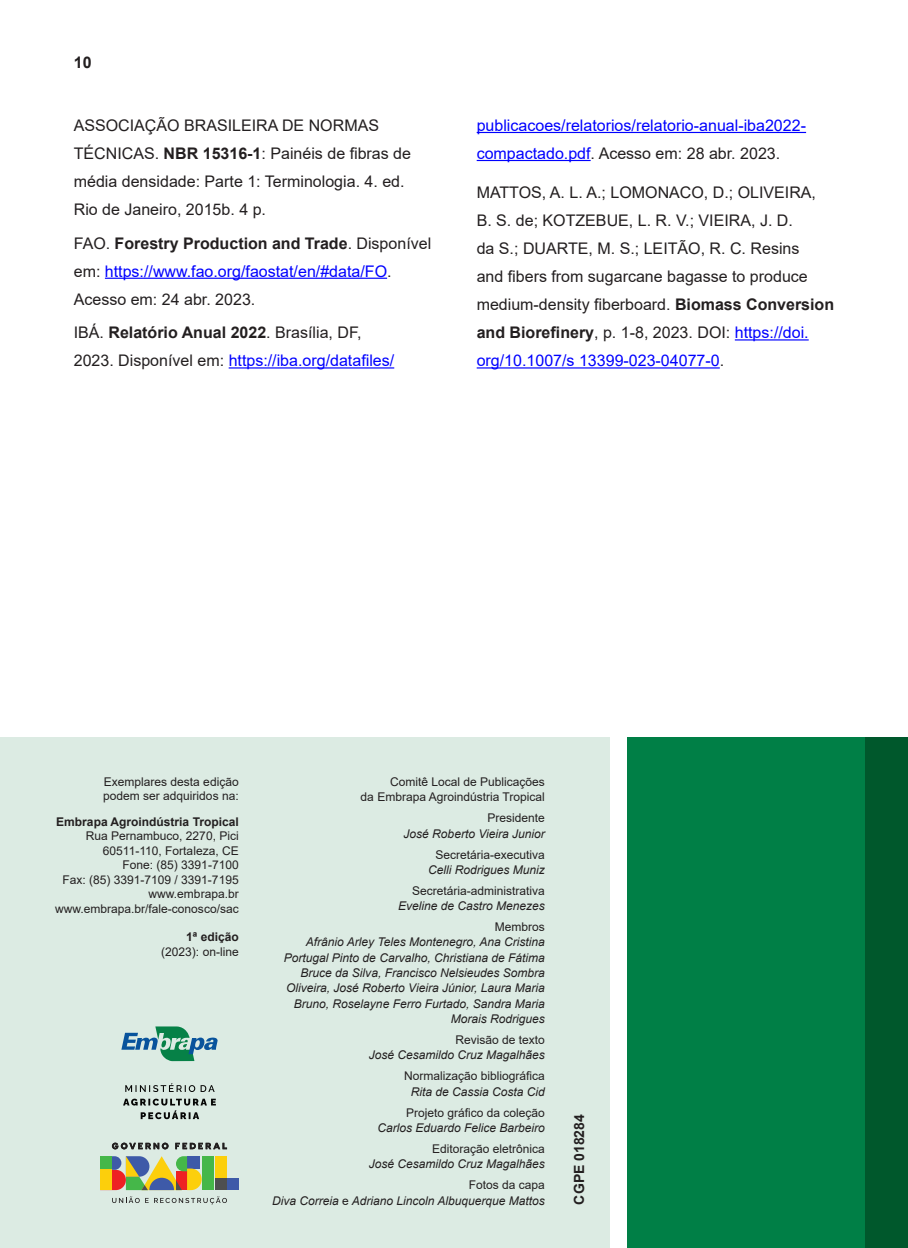
<style>
.page{position:relative;width:908px;height:1248px;background:#fff}
.page>*{position:absolute;margin:0;border:0;box-sizing:border-box;transform-origin:0 0}
.REFERENCIAS{font:16px/28px "Arial";color:#231f20}
.REFERENCIAS-2{font:16px/28px "Arial";color:#00f}
.t1{font:700 16px "Arial";color:#231f20}
.t2{font:700 14px "Arial";color:#231f20}
.t3{font:italic 12px/15.4px "Arial";color:#231f20;text-align:right}
.t4{font:12px/15.4px "Arial";color:#231f20;text-align:right}
.t5{font:700 12px "Arial";color:#231f20}
.s1{font-weight:700}
.s2{color:#00f}
.s3{color:#231f20}
.s4{font-style:normal}
</style>
<div class="page">
<hr style="left:105px;top:277px;width:282px;height:2px;background:#00f">
<hr style="left:228px;top:367px;width:166px;height:1px;background:#00f">
<hr style="left:476px;top:132px;width:329px;height:1px;background:#00f">
<hr style="left:476px;top:160px;width:114px;height:1px;background:#00f">
<hr style="left:734px;top:339px;width:74px;height:1px;background:#00f">
<hr style="left:476px;top:367px;width:243px;height:1px;background:#00f">
<div style="left:627px;top:737px;width:280px;height:510px;background:#007f46"></div>
<div style="left:0;top:737px;width:609px;height:510px;background:#dcebe3"></div>
<div style="left:865px;top:737px;width:42px;height:510px;background:#00582c"></div>
<div style="left:215px;top:1156px;width:12px;height:22px;background:#fccf0c"></div>
<div style="left:227px;top:1178px;width:12px;height:11px;background:#3e5aa8"></div>
<div style="left:215px;top:1178px;width:12px;height:11px;background:#4e4f50"></div>
<div style="left:202px;top:1156px;width:11px;height:33px;background:#45b749"></div>
<svg style="left:100px;top:1156px;width:102px;height:33px"></svg>
<svg style="left:112px;top:1196px;width:36px;height:6px"></svg>
<svg style="left:154px;top:1196px;width:73px;height:8px"></svg>
<svg style="left:112px;top:1142px;width:56px;height:7px"></svg>
<svg style="left:175px;top:1142px;width:52px;height:7px"></svg>
<svg style="left:123px;top:1083px;width:93px;height:36px"></svg>
<svg style="left:121px;top:1026px;width:97px;height:35px"></svg>
<p class="t1" style="left:74px;top:51px;width:19px">10</p>
<p class="REFERENCIAS" style="left:74px;top:111px;width:339px">ASSOCIAÇÃO BRASILEIRA DE NORMAS TÉCNICAS. <span class="s1">NBR 15316-1</span>: Painéis de fibras de média densidade: Parte 1: Terminologia. 4. ed.<br>Rio de Janeiro, 2015b. 4 p.</p>
<p class="REFERENCIAS" style="left:74px;top:229px;width:359px">FAO. <span class="s1">Forestry Production and Trade</span>. Disponível em: <span class="s2">https://www.fao.org/faostat/en/#data/FO</span>.<br>Acesso em: 24 abr. 2023.</p>
<p class="REFERENCIAS" style="left:74px;top:318px;width:322px">IBÁ. <span class="s1">Relatório Anual 2022</span>. Brasília, DF,<br>2023. Disponível em: <span class="s2">https://iba.org/datafiles/</span></p>
<p class="REFERENCIAS-2" style="left:476px;top:111px;width:331px">publicacoes/relatorios/relatorio-anual-iba2022- compactado.pdf<span class="s3">. Acesso em: 28 abr. 2023.</span></p>
<p class="REFERENCIAS" style="left:476px;top:178px;width:359px">MATTOS, A. L. A.; LOMONACO, D.; OLIVEIRA, B. S. de; KOTZEBUE, L. R. V.; VIEIRA, J. D.<br>da S.; DUARTE, M. S.; LEITÃO, R. C. Resins<br>and fibers from sugarcane bagasse to produce medium-density fiberboard. <span class="s1">Biomass Conversion and Biorefinery</span>, p. 1-8, 2023. DOI: <span class="s2">https://doi. org/10.1007/s 13399-023-04077-0</span>.</p>
<p class="t4" style="left:103px;top:774px;width:137px;line-height:14.4px;text-align:left">Exemplares desta edição podem ser adquiridos na:</p>
<p class="t5" style="left:56px;top:813px;width:184px">Embrapa Agroindústria Tropical</p>
<p class="t4" style="left:86px;top:828px;width:154px">Rua Pernambuco, 2270, Pici</p>
<p class="t4" style="left:103px;top:842px;width:137px">60511-110, Fortaleza, CE</p>
<p class="t4" style="left:122px;top:857px;width:118px">Fone: (85) 3391-7100</p>
<p class="t4" style="left:62px;top:871px;width:178px">Fax: (85) 3391-7109 / 3391-7195</p>
<p class="t4" style="left:148px;top:886px;width:92px">www.embrapa.br</p>
<p class="t4" style="left:55px;top:900px;width:185px">www.embrapa.br/fale-conosco/sac</p>
<p class="t5" style="left:186px;top:928px;width:54px">1ª edição</p>
<p class="t4" style="left:161px;top:943px;width:79px">(2023): on-line</p>
<p class="t4" style="left:360px;top:773px;width:186px">Comitê Local de Publicações<br>da Embrapa Agroindústria Tropical</p>
<p class="t4" style="left:487px;top:810px;width:59px">Presidente</p>
<p class="t3" style="left:403px;top:825px;width:143px">José Roberto Vieira Junior</p>
<p class="t4" style="left:435px;top:846px;width:111px">Secretária-executiva</p>
<p class="t3" style="left:428px;top:862px;width:118px">Celli Rodrigues Muniz</p>
<p class="t4" style="left:412px;top:882px;width:134px">Secretária-administrativa</p>
<p class="t3" style="left:398px;top:898px;width:148px">Eveline de Castro Menezes</p>
<p class="t4" style="left:494px;top:919px;width:52px">Membros</p>
<p class="t3" style="left:284px;top:934px;width:262px">Afrânio Arley Teles Montenegro, Ana Cristina Portugal Pinto de Carvalho, Christiana de Fátima Bruce da Silva, Francisco Nelsieudes Sombra Oliveira, José Roberto Vieira Júnior, Laura Maria Bruno, Roselayne Ferro Furtado, Sandra Maria Morais Rodrigues</p>
<p class="t4" style="left:455px;top:1031px;width:91px">Revisão de texto</p>
<p class="t3" style="left:368px;top:1047px;width:178px">José Cesamildo Cruz Magalhães</p>
<p class="t4" style="left:404px;top:1068px;width:142px">Normalização bibliográfica</p>
<p class="t3" style="left:410px;top:1083px;width:136px">Rita de Cassia Costa Cid</p>
<p class="t4" style="left:406px;top:1104px;width:140px">Projeto gráfico da coleção</p>
<p class="t3" style="left:377px;top:1119px;width:169px">Carlos Eduardo Felice Barbeiro</p>
<p class="t4" style="left:432px;top:1140px;width:114px">Editoração eletrônica</p>
<p class="t3" style="left:368px;top:1156px;width:178px">José Cesamildo Cruz Magalhães</p>
<p class="t4" style="left:468px;top:1176px;width:78px">Fotos da capa</p>
<p class="t3" style="left:272px;top:1192px;width:274px">Diva Correia <span class="s4">e</span> Adriano Lincoln Albuquerque Mattos</p>
<p class="t2" style="left:569px;top:1204px;width:92px;rotate:-90deg">CGPE 018284</p>
</div>
